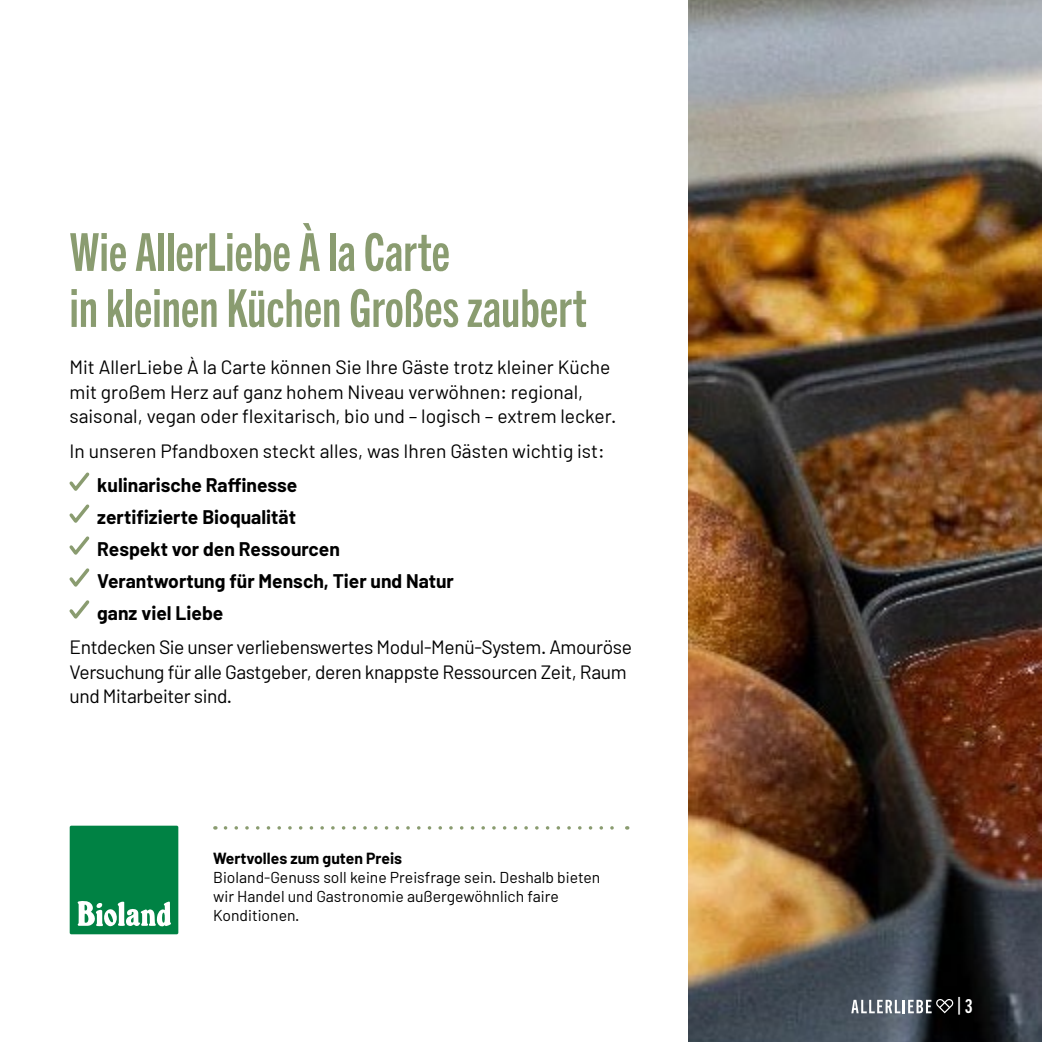
<style>
.page{position:relative;width:1042px;height:1042px;background:#fff}
.page>*{position:absolute;margin:0;border:0;box-sizing:border-box;transform-origin:0 0}
.t1{font:52.5px/56px "Trade Gothic Next LT Pro Bd Cm";color:#8a9c70}
.t2{font:21px "Barlow";color:#fff}
.t3{font:19.25px/24.5px "Barlow";color:#000}
.t4{font:19.25px/24.5px "Barlow";letter-spacing:-.02em;color:#000}
.t5{font:700 19.25px/32px "Barlow";color:#000}
.t6{font:15.75px/19.2px "Barlow";color:#000}
.t7{font:700 15.75px "Barlow";color:#000}
.s1{font-family:"Trade Gothic Next LT Pro Bd Cm";font-size:19.25px}
</style>
<div class="page">
<img style="left:688px;top:0;width:354px;height:1042px">
<svg style="left:69px;top:472px;width:21px;height:19px"></svg>
<svg style="left:69px;top:504px;width:21px;height:19px"></svg>
<svg style="left:69px;top:536px;width:21px;height:19px"></svg>
<svg style="left:69px;top:568px;width:21px;height:19px"></svg>
<svg style="left:69px;top:600px;width:21px;height:19px"></svg>
<svg style="left:225px;top:826px;width:389px;height:3px"></svg>
<svg style="left:67px;top:823px;width:114px;height:114px"></svg>
<div style="left:70px;top:825px;width:108px;height:109px;background:#008244;border-radius:2px"></div>
<svg style="left:77px;top:901px;width:94px;height:25px"></svg>
<svg style="left:851px;top:999px;width:102px;height:14px"></svg>
<h1 class="t1" style="left:69px;top:221px;width:519px">Wie AllerLiebe À la Carte<br>in kleinen Küchen Großes zaubert</h1>
<p class="t3" style="left:69px;top:354px;width:548px">Mit AllerLiebe À la Carte können Sie Ihre Gäste trotz kleiner Küche mit großem Herz auf ganz hohem Niveau verwöhnen: regional, saisonal, vegan oder flexitarisch, bio und – logisch – extrem lecker.</p>
<p class="t3" style="left:69px;top:438px;width:537px">In unseren Pfandboxen steckt alles, was Ihren Gästen wichtig ist:</p>
<p class="t5" style="left:97px;top:469px;width:358px">kulinarische Raffinesse<br>zertifizierte Bioqualität<br>Respekt vor den Ressourcen<br>Verantwortung für Mensch, Tier und Natur ganz viel Liebe</p>
<p class="t4" style="left:69px;top:635px;width:564px">Entdecken Sie unser verliebenswertes Modul-Menü-System. Amouröse<br>Versuchung für alle Gastgeber, deren knappste Ressourcen Zeit, Raum und Mitarbeiter sind.</p>
<p class="t7" style="left:213px;top:848px;width:190px">Wertvolles zum guten Preis</p>
<p class="t6" style="left:213px;top:867px;width:389px">Bioland-Genuss soll keine Preisfrage sein. Deshalb bieten wir Handel und Gastronomie außergewöhnlich faire<br>Konditionen.</p>
<p class="t2" style="left:957px;top:993px;width:17px">| <span class="s1">3</span></p>
</div>
